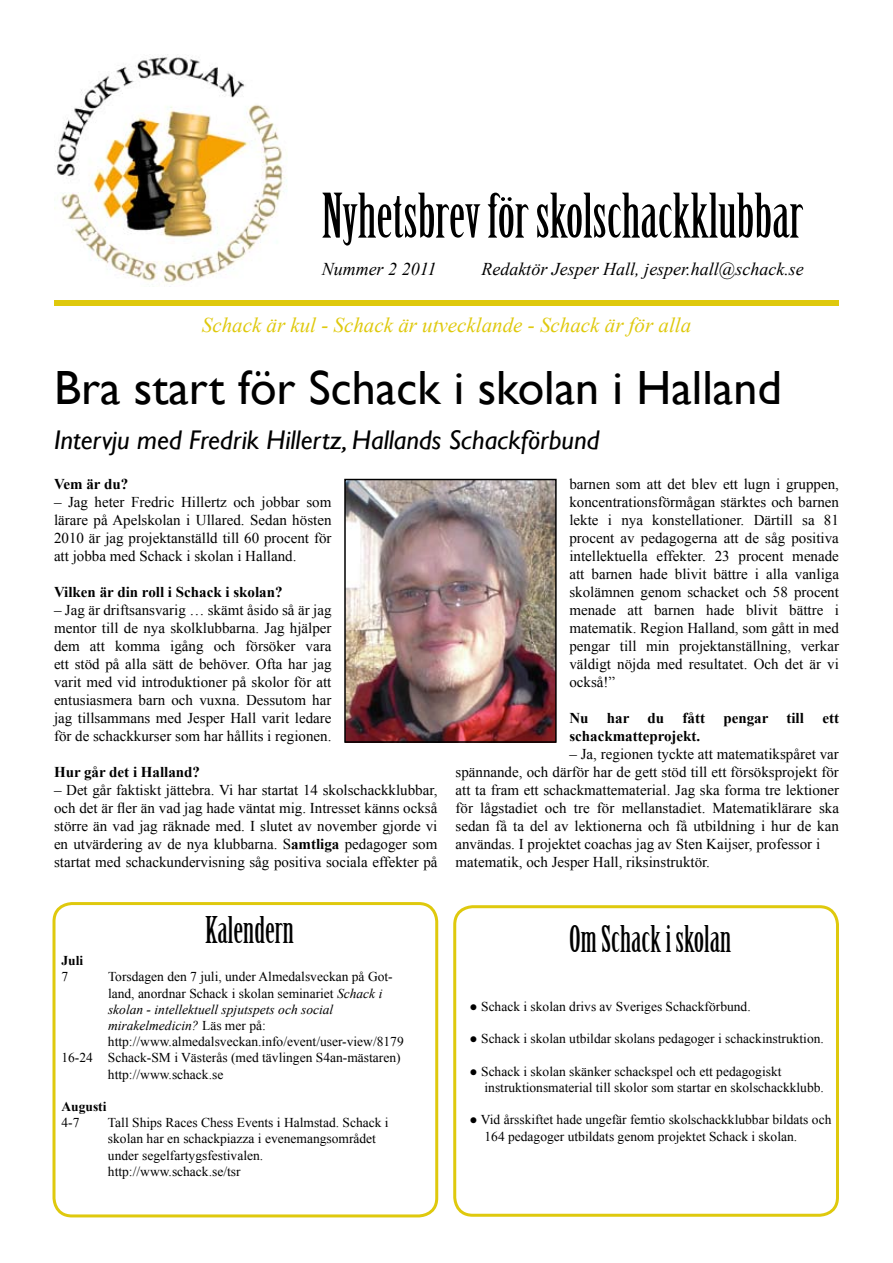
<style>
.page{position:relative;width:893px;height:1263px;background:#fff}
.page>*{position:absolute;margin:0;border:0;box-sizing:border-box;transform-origin:0 0}
.t1{font:60px "Birch Std";color:#000}
.t2{font:48px "Gill Sans";color:#000}
.t3{font:36px "Birch Std";color:#000}
.t4{font:italic 27px "Gill Sans";color:#000}
.t5{font:italic 21px "Times New Roman";color:#dfc90d}
.t6{font:italic 18px "Times New Roman";color:#000}
.t7{font:15px/18px "Times New Roman";color:#000;text-align:justify}
.t8{font:700 15px/18px "Times New Roman";color:#000}
.t9{font:13.5px/16.2px "Times New Roman";color:#000}
.t10{font:italic 13.5px "Times New Roman";color:#000}
.t11{font:700 13.5px "Times New Roman";color:#000}
.s1{font-weight:700}
.s2{font-style:italic}
.s3{font-style:normal}
</style>
<div class="page">
<div style="left:52px;top:902px;width:386px;height:315px;border:3px solid #dfc90d;border-radius:18px"></div>
<div style="left:54px;top:300px;width:785px;height:6px;background:#dfc90d"></div>
<img style="left:54px;top:54px;width:233px;height:233px">
<div style="left:453px;top:905px;width:386px;height:312px;border:3px solid #dfc90d;border-radius:18px"></div>
<img style="left:347px;top:482px;width:207px;height:258px">
<div style="left:344px;top:479px;width:213px;height:264px;border:2px solid #000"></div>
<h1 class="t1" style="left:322px;top:182px;width:483px">Nyhetsbrev för skolschackklubbar</h1>
<p class="t6" style="left:322px;top:256px;width:116px">Nummer 2 2011</p>
<p class="t6" style="left:481px;top:256px;width:324px">Redaktör Jesper Hall, jesper.hall@schack.se</p>
<h3 class="t5" style="left:202px;top:311px;width:491px">Schack är kul - Schack är utvecklande - Schack är för alla</h3>
<h2 class="t2" style="left:54px;top:360px;width:729px">Bra start för Schack i skolan i Halland</h2>
<h3 class="t4" style="left:54px;top:424px;width:547px">Intervju med Fredrik Hillertz, Hallands Schackförbund</h3>
<p class="t8" style="left:54px;top:475px;width:76px">Vem är du?</p>
<p class="t7" style="left:54px;top:493px;width:279px">– Jag heter Fredric Hillertz och jobbar som lärare på Apelskolan i Ullared. Sedan hösten 2010 är jag projektanställd till 60 procent för att jobba med Schack i skolan i Halland.</p>
<p class="t8" style="left:54px;top:583px;width:230px">Vilken är din roll i Schack i skolan?</p>
<p class="t7" style="left:54px;top:601px;width:279px">– Jag är driftsansvarig … skämt åsido så är jag mentor till de nya skolklubbarna. Jag hjälper dem att komma igång och försöker vara ett stöd på alla sätt de behöver. Ofta har jag varit med vid introduktioner på skolor för att entusiasmera barn och vuxna. Dessutom har jag tillsammans med Jesper Hall varit ledare för de schackkurser som har hållits i regionen.</p>
<p class="t8" style="left:54px;top:763px;width:148px">Hur går det i Halland?</p>
<p class="t7" style="left:54px;top:781px;width:385px">– Det går faktiskt jättebra. Vi har startat 14 skolschackklubbar, och det är fler än vad jag hade väntat mig. Intresset känns också större än vad jag räknade med. I slutet av november gjorde vi en utvärdering av de nya klubbarna. S<span class="s1">amtliga</span> pedagoger som startat med schackundervisning såg positiva sociala effekter på</p>
<h3 class="t3" style="left:205px;top:909px;width:90px">Kalendern</h3>
<p class="t11" style="left:62px;top:951px;width:23px">Juli</p>
<p class="t9" style="left:62px;top:968px;width:8px">7</p>
<p class="t9" style="left:108px;top:968px;width:286px">Torsdagen den 7 juli, under Almedalsveckan på Got-</p>
<p class="t9" style="left:108px;top:985px;width:276px">land, anordnar Schack i skolan seminariet <span class="s2">Schack i</span></p>
<p class="t10" style="left:108px;top:1000px;width:227px">skolan - intellektuell spjutspets och social</p>
<p class="t10" style="left:108px;top:1016px;width:159px">mirakelmedicin? <span class="s3">Läs mer på:</span></p>
<p class="t9" style="left:108px;top:1033px;width:297px">http://www.almedalsveckan.info/event/user-view/8179</p>
<p class="t9" style="left:61px;top:1049px;width:341px">16-24 Schack-SM i Västerås (med tävlingen S4an-mästaren)</p>
<p class="t9" style="left:108px;top:1066px;width:117px">http://www.schack.se</p>
<p class="t11" style="left:61px;top:1097px;width:47px">Augusti</p>
<p class="t9" style="left:61px;top:1114px;width:19px">4-7</p>
<p class="t9" style="left:108px;top:1114px;width:282px">Tall Ships Races Chess Events i Halmstad. Schack i skolan har en schackpiazza i evenemangsområdet under segelfartygsfestivalen. http://www.schack.se/tsr</p>
<p class="t7" style="left:569px;top:475px;width:271px">barnen som att det blev ett lugn i gruppen, koncentrationsförmågan stärktes och barnen lekte i nya konstellationer. Därtill sa 81 procent av pedagogerna att de såg positiva intellektuella effekter. 23 procent menade att barnen hade blivit bättre i alla vanliga skolämnen genom schacket och 58 procent menade att barnen hade blivit bättre i matematik. Region Halland, som gått in med pengar till min projektanställning, verkar väldigt nöjda med resultatet. Och det är vi också!”</p>
<p class="t8" style="left:569px;top:709px;width:271px">Nu har du fått pengar till ett schackmatteprojekt.</p>
<p class="t7" style="left:455px;top:745px;width:385px;text-align:left;text-indent:114px">– Ja, regionen tyckte att matematikspåret var spännande, och därför har de gett stöd till ett försöksprojekt för att ta fram ett schackmattematerial. Jag ska forma tre lektioner för lågstadiet och tre för mellanstadiet. Matematiklärare ska sedan få ta del av lektionerna och få utbildning i hur de kan användas. I projektet coachas jag av Sten Kaijser, professor i matematik, och Jesper Hall, riksinstruktör.</p>
<h3 class="t3" style="left:569px;top:918px;width:164px">Om Schack i skolan</h3>
<p class="t9" style="left:470px;top:998px;width:283px">● Schack i skolan drivs av Sveriges Schackförbund.</p>
<p class="t9" style="left:470px;top:1030px;width:356px">● Schack i skolan utbildar skolans pedagoger i schackinstruktion.</p>
<p class="t9" style="left:484px;top:1063px;width:341px;text-indent:-15px">● Schack i skolan skänker schackspel och ett pedagogiskt instruktionsmaterial till skolor som startar en skolschackklubb.</p>
<p class="t9" style="left:484px;top:1111px;width:348px;text-indent:-15px">● Vid årsskiftet hade ungefär femtio skolschackklubbar bildats och<br>164 pedagoger utbildats genom projektet Schack i skolan.</p>
</div>
